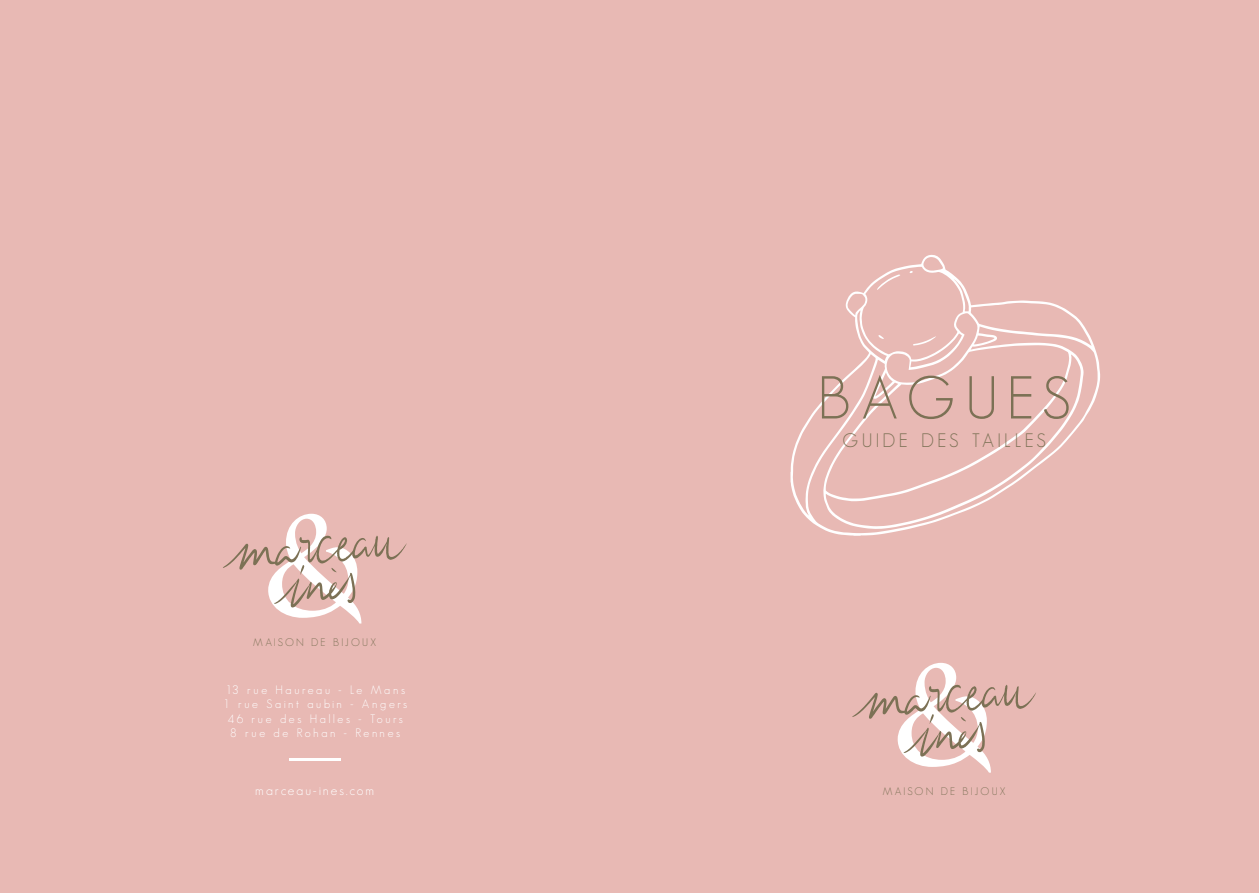
<style>
.page{position:relative;width:1259px;height:893px;background:#fff}
.page>*{position:absolute;margin:0;border:0;box-sizing:border-box;transform-origin:0 0}
.t1{font:300 59.25px "Geosans";letter-spacing:.15em;color:#7c7155}
.t2{font:300 19.05px "Geosans";letter-spacing:.165em;color:#7c7155}
.t3{font:300 13.5px "Geosans";letter-spacing:.15em;color:#fff}
.t4{font:300 12px "Geosans";letter-spacing:.22em;color:#fff}
.t5{font:300 10.65px "Geosans";letter-spacing:.22em;color:#7c7155}
</style>
<div class="page">
<div style="left:0;top:0;width:642px;height:893px;background:#e8b9b4"></div>
<div style="left:617px;top:0;width:642px;height:893px;background:#e8b9b4"></div>
<svg style="left:223px;top:514px;width:184px;height:109px"></svg>
<svg style="left:790px;top:255px;width:310px;height:281px"></svg>
<svg style="left:877px;top:274px;width:23px;height:16px"></svg>
<svg style="left:913px;top:336px;width:23px;height:10px"></svg>
<svg style="left:878px;top:335px;width:6px;height:4px"></svg>
<svg style="left:852px;top:663px;width:184px;height:110px"></svg>
<hr style="left:289px;top:758px;width:51px;height:3px;background:#fff">
<p class="t5" style="left:253px;top:636px;width:124px">MAISON DE BIJOUX</p>
<p class="t4" style="left:225px;top:683px;width:181px">13 rue Haureau - Le Mans</p>
<p class="t4" style="left:223px;top:698px;width:186px">1 rue Saint aubin - Angers</p>
<p class="t4" style="left:227px;top:712px;width:177px">46 rue des Halles - Tours</p>
<p class="t4" style="left:230px;top:726px;width:171px">8 rue de Rohan - Rennes</p>
<p class="t3" style="left:255px;top:783px;width:120px">marceau-ines.com</p>
<p class="t1" style="left:817px;top:365px;width:255px">BAGUES</p>
<p class="t2" style="left:842px;top:429px;width:205px">GUIDE DES TAILLES</p>
<p class="t5" style="left:883px;top:786px;width:124px">MAISON DE BIJOUX</p>
</div>
